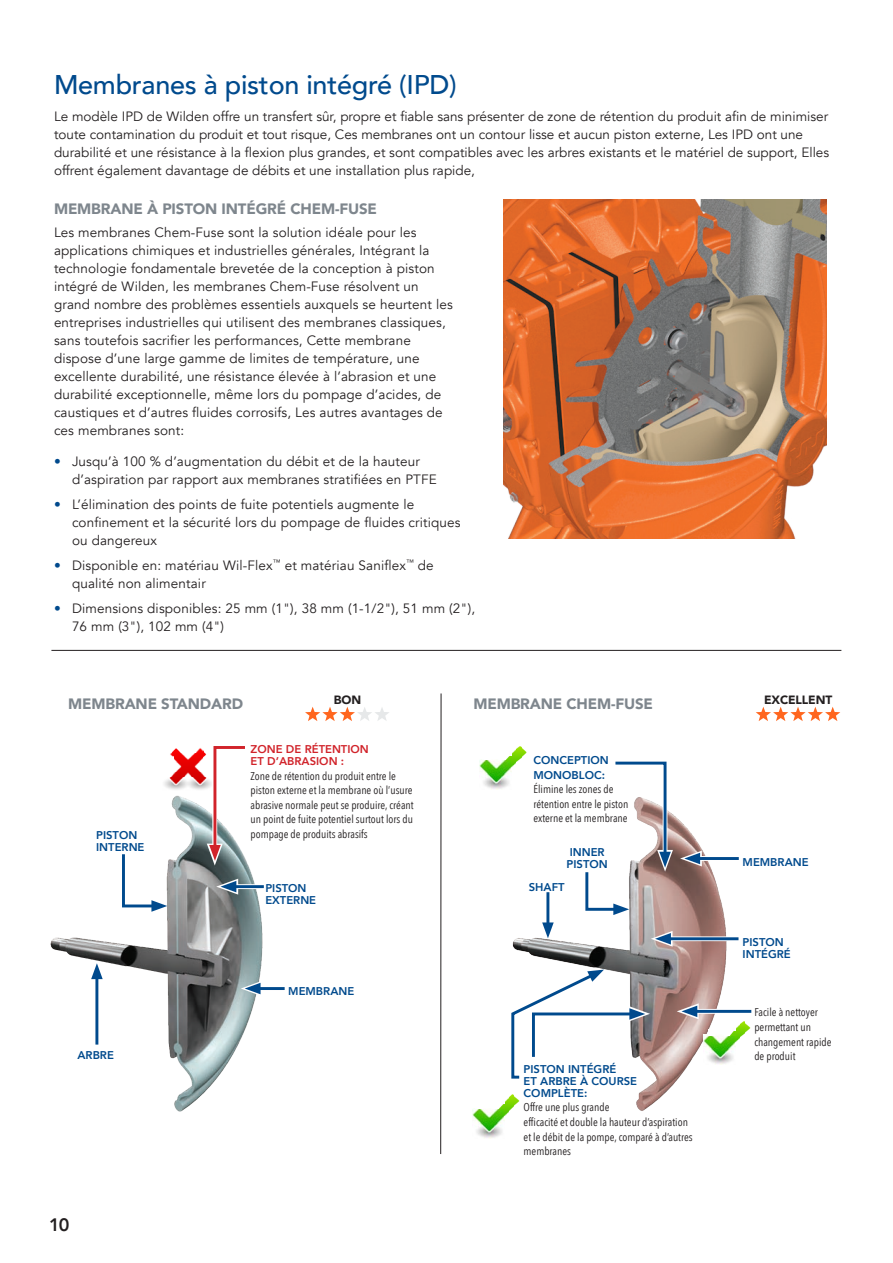
<style>
.page{position:relative;width:893px;height:1263px;background:#fff}
.page>*{position:absolute;margin:0;border:0;box-sizing:border-box;transform-origin:0 0}
.t1{font:500 27px "Avenir";letter-spacing:-.01em;color:#004a8d}
.t2{font:800 18px "Avenir";color:#231f20}
.t3{font:900 15px "Avenir";letter-spacing:-.01em;color:#7e868d}
.Body_Text{font:13.5px/18px "Avenir";letter-spacing:.01em;color:#231f20}
.t4{font:900 12px "Avenir";letter-spacing:-.01em;color:#231f20}
.t5{font:11.25px/14.7px "Avenir Next Condensed";color:#231f20}
.t6{font:800 11.25px/12px "Avenir";color:#004a8d}
.t7{font:800 11.25px "Avenir";color:#d1232a}
.s1{color:#004a8d}
</style>
<div class="page">
<img style="left:504px;top:199px;width:322px;height:339px">
<img style="left:504px;top:814px;width:223px;height:307px">
<img style="left:50px;top:795px;width:214px;height:317px">
<hr style="left:51px;top:650px;width:790px;height:1px;background:#231f20">
<hr style="left:440px;top:693px;width:1px;height:461px;background:#231f20">
<img style="left:164px;top:776px;width:29px;height:14px">
<img style="left:171px;top:771px;width:22px;height:5px">
<img style="left:173px;top:752px;width:20px;height:19px">
<img style="left:170px;top:751px;width:3px;height:6px">
<svg style="left:173px;top:748px;width:7px;height:4px"></svg>
<img style="left:479px;top:760px;width:32px;height:29px">
<img style="left:511px;top:748px;width:6px;height:20px">
<img style="left:517px;top:746px;width:5px;height:16px">
<img style="left:522px;top:748px;width:5px;height:9px">
<svg style="left:506px;top:756px;width:5px;height:4px"></svg>
<img style="left:703px;top:1035px;width:32px;height:29px">
<img style="left:735px;top:1023px;width:6px;height:20px">
<img style="left:741px;top:1021px;width:5px;height:16px">
<svg style="left:709px;top:1030px;width:5px;height:5px"></svg>
<img style="left:746px;top:1024px;width:5px;height:8px">
<svg style="left:725px;top:1025px;width:10px;height:10px"></svg>
<img style="left:472px;top:1109px;width:32px;height:29px">
<img style="left:504px;top:1094px;width:5px;height:25px">
<img style="left:509px;top:1094px;width:6px;height:20px">
<img style="left:515px;top:1094px;width:5px;height:15px">
<svg style="left:499px;top:1104px;width:5px;height:5px"></svg>
<svg style="left:699px;top:1009px;width:50px;height:5px"></svg>
<hr style="left:546px;top:892px;width:3px;height:36px;background:#004a8d">
<svg style="left:542px;top:922px;width:12px;height:16px"></svg>
<svg style="left:672px;top:936px;width:66px;height:5px"></svg>
<svg style="left:584px;top:761px;width:89px;height:154px"></svg>
<hr style="left:693px;top:858px;width:47px;height:3px;background:#fff">
<hr style="left:693px;top:856px;width:47px;height:1px;background:#fff">
<svg style="left:121px;top:851px;width:46px;height:61px"></svg>
<svg style="left:238px;top:884px;width:25px;height:5px"></svg>
<div style="left:254px;top:986px;width:33px;height:5px;background:#fff"></div>
<hr style="left:95px;top:973px;width:3px;height:71px;background:#004a8d">
<svg style="left:91px;top:963px;width:12px;height:16px"></svg>
<hr style="left:231px;top:885px;width:33px;height:3px;background:#004a8d">
<svg style="left:216px;top:879px;width:22px;height:16px"></svg>
<svg style="left:193px;top:746px;width:55px;height:119px"></svg>
<hr style="left:255px;top:987px;width:30px;height:3px;background:#004a8d">
<svg style="left:241px;top:980px;width:22px;height:16px"></svg>
<hr style="left:692px;top:1010px;width:59px;height:3px;background:#004a8d">
<svg style="left:677px;top:1003px;width:22px;height:16px"></svg>
<hr style="left:665px;top:937px;width:73px;height:3px;background:#004a8d">
<svg style="left:651px;top:931px;width:21px;height:16px"></svg>
<hr style="left:695px;top:857px;width:44px;height:3px;background:#004a8d">
<svg style="left:680px;top:851px;width:22px;height:15px"></svg>
<svg style="left:510px;top:969px;width:140px;height:111px"></svg>
<svg style="left:756px;top:707px;width:84px;height:14px"></svg>
<svg style="left:305px;top:707px;width:84px;height:14px"></svg>
<p class="t1" style="left:54px;top:61px;width:404px">Membranes à piston intégré (IPD)</p>
<p class="Body_Text" style="left:54px;top:107px;width:777px">Le modèle IPD de Wilden offre un transfert sûr, propre et fiable sans présenter de zone de rétention du produit afin de minimiser toute contamination du produit et tout risque, Ces membranes ont un contour lisse et aucun piston externe, Les IPD ont une durabilité et une résistance à la flexion plus grandes, et sont compatibles avec les arbres existants et le matériel de support, Elles offrent également davantage de débits et une installation plus rapide,</p>
<p class="t3" style="left:54px;top:196px;width:324px">MEMBRANE À PISTON INTÉGRÉ CHEM-FUSE</p>
<p class="Body_Text" style="left:54px;top:223px;width:400px">Les membranes Chem-Fuse sont la solution idéale pour les applications chimiques et industrielles générales, Intégrant la technologie fondamentale brevetée de la conception à piston intégré de Wilden, les membranes Chem-Fuse résolvent un grand nombre des problèmes essentiels auxquels se heurtent les entreprises industrielles qui utilisent des membranes classiques, sans toutefois sacrifier les performances, Cette membrane dispose d’une large gamme de limites de température, une excellente durabilité, une résistance élevée à l’abrasion et une durabilité exceptionnelle, même lors du pompage d’acides, de caustiques et d’autres fluides corrosifs, Les autres avantages de ces membranes sont:</p>
<p class="Body_Text" style="left:72px;top:453px;width:366px;text-indent:-18px"><span class="s1">•</span> Jusqu’à 100 % d’augmentation du débit et de la hauteur d’aspiration par rapport aux membranes stratifiées en PTFE</p>
<p class="Body_Text" style="left:72px;top:496px;width:390px;text-indent:-18px"><span class="s1">•</span> L’élimination des points de fuite potentiels augmente le confinement et la sécurité lors du pompage de fluides critiques ou dangereux</p>
<p class="Body_Text" style="left:72px;top:556px;width:363px;text-indent:-18px"><span class="s1">•</span> Disponible en: matériau Wil-Flex<sup>™</sup> et matériau Saniflex<sup>™</sup> de qualité non alimentair</p>
<p class="Body_Text" style="left:72px;top:599px;width:405px;text-indent:-18px"><span class="s1">•</span> Dimensions disponibles: 25 mm (1"), 38 mm (1-1/2"), 51 mm (2"),<br>76 mm (3"), 102 mm (4")</p>
<p class="t4" style="left:334px;top:689px;width:29px">BON</p>
<p class="t4" style="left:764px;top:689px;width:70px">EXCELLENT</p>
<p class="t7" style="left:251px;top:740px;width:120px">ZONE DE RÉTENTION</p>
<p class="t7" style="left:251px;top:752px;width:95px">ET D’ABRASION :</p>
<p class="t5" style="left:251px;top:768px;width:165px">Zone de rétention du produit entre le piston externe et la membrane où l’usure abrasive normale peut se produire, créant un point de fuite potentiel surtout lors du pompage de produits abrasifs</p>
<p class="t3" style="left:68px;top:691px;width:176px">MEMBRANE STANDARD</p>
<p class="t3" style="left:473px;top:691px;width:181px">MEMBRANE CHEM-FUSE</p>
<p class="t6" style="left:533px;top:753px;width:77px;line-height:14.1px">CONCEPTION<br>MONOBLOC:</p>
<p class="t5" style="left:533px;top:781px;width:96px">Élimine les zones de rétention entre le piston externe et la membrane</p>
<p class="t6" style="left:96px;top:829px;width:50px">PISTON<br>INTERNE</p>
<p class="t6" style="left:567px;top:846px;width:43px">INNER<br>PISTON</p>
<p class="t6" style="left:743px;top:856px;width:68px">MEMBRANE</p>
<p class="t6" style="left:77px;top:1049px;width:38px">ARBRE</p>
<h2 class="t2" style="left:49px;top:1211px;width:22px">10</h2>
<p class="t6" style="left:265px;top:882px;width:52px">PISTON<br>EXTERNE</p>
<p class="t6" style="left:288px;top:985px;width:68px">MEMBRANE</p>
<p class="t6" style="left:529px;top:881px;width:37px">SHAFT</p>
<p class="t6" style="left:524px;top:1063px;width:115px">PISTON INTÉGRÉ<br>ET ARBRE À COURSE<br>COMPLÈTE:</p>
<p class="t5" style="left:524px;top:1100px;width:171px">Offre une plus grande<br>efficacité et double la hauteur d’aspiration et le débit de la pompe, comparé à d’autres membranes</p>
<p class="t6" style="left:743px;top:936px;width:50px">PISTON<br>INTÉGRÉ</p>
<p class="t5" style="left:754px;top:1004px;width:79px">Facile à nettoyer permettant un changement rapide de produit</p>
</div>
